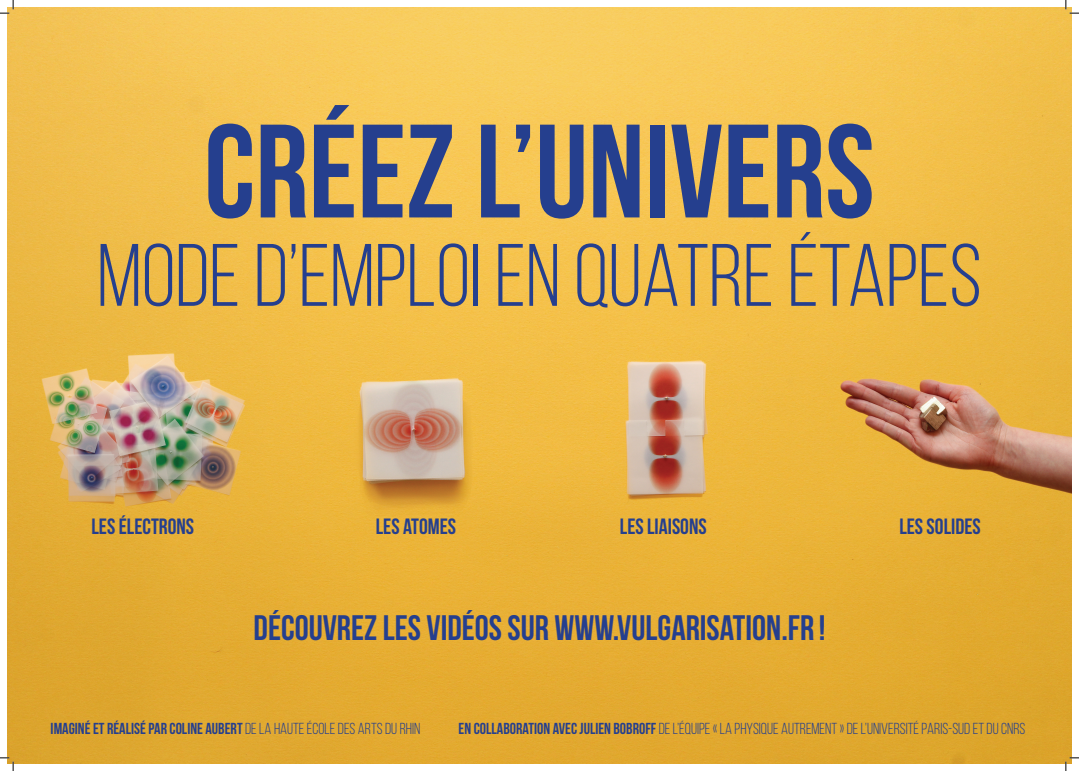
<style>
.page{position:relative;width:1079px;height:771px;background:#fff}
.page>*{position:absolute;margin:0;border:0;box-sizing:border-box;transform-origin:0 0}
.t1{font:700 132.44px "Bebas Neue";color:#253f8e}
.t2{font:88.31px "Bebas Neue";color:#253f8e}
.t3{font:700 35.38px "Bebas Neue";color:#253f8e}
.t4{font:700 22.06px "Bebas Neue";color:#253f8e}
.t5{font:15.88px "Bebas Neue";color:#253f8e}
.t6{font:700 15.88px "Bebas Neue";color:#253f8e}
.s1{font-weight:400}
.s2{font-weight:700}
</style>
<div class="page">
<img style="left:8px;top:8px;width:1063px;height:755px">
<svg style="left:0;top:0;width:14px;height:14px"></svg>
<svg style="left:0;top:757px;width:14px;height:13px"></svg>
<svg style="left:1065px;top:0;width:14px;height:14px"></svg>
<svg style="left:1065px;top:757px;width:14px;height:13px"></svg>
<h1 class="t1" style="left:204px;top:99px;width:672px">CRÉEZ L’UNIVERS</h1>
<h2 class="t2" style="left:97px;top:228px;width:886px">MODE D’EMPLOI EN QUATRE ÉTAPES</h2>
<h3 class="t4" style="left:91px;top:514px;width:104px">LES ÉLECTRONS</h3>
<h3 class="t4" style="left:376px;top:514px;width:82px">LES ATOMES</h3>
<h3 class="t4" style="left:620px;top:514px;width:88px">LES LIAISONS</h3>
<h3 class="t4" style="left:899px;top:514px;width:83px">LES SOLIDES</h3>
<h3 class="t3" style="left:254px;top:608px;width:573px">DÉCOUVREZ LES VIDÉOS SUR WWW.VULGARISATION.FR !</h3>
<p class="t6" style="left:51px;top:719px;width:371px">IMAGINÉ ET RÉALISÉ PAR COLINE AUBERT <span class="s1">DE LA HAUTE ÉCOLE DES ARTS DU RHIN</span></p>
<p class="t5" style="left:458px;top:719px;width:568px"><span class="s2">EN COLLABORATION AVEC JULIEN BOBROFF</span> DE L’ÉQUIPE « LA PHYSIQUE AUTREMENT » DE L’UNIVERSITÉ PARIS-SUD ET DU CNRS</p>
</div>
